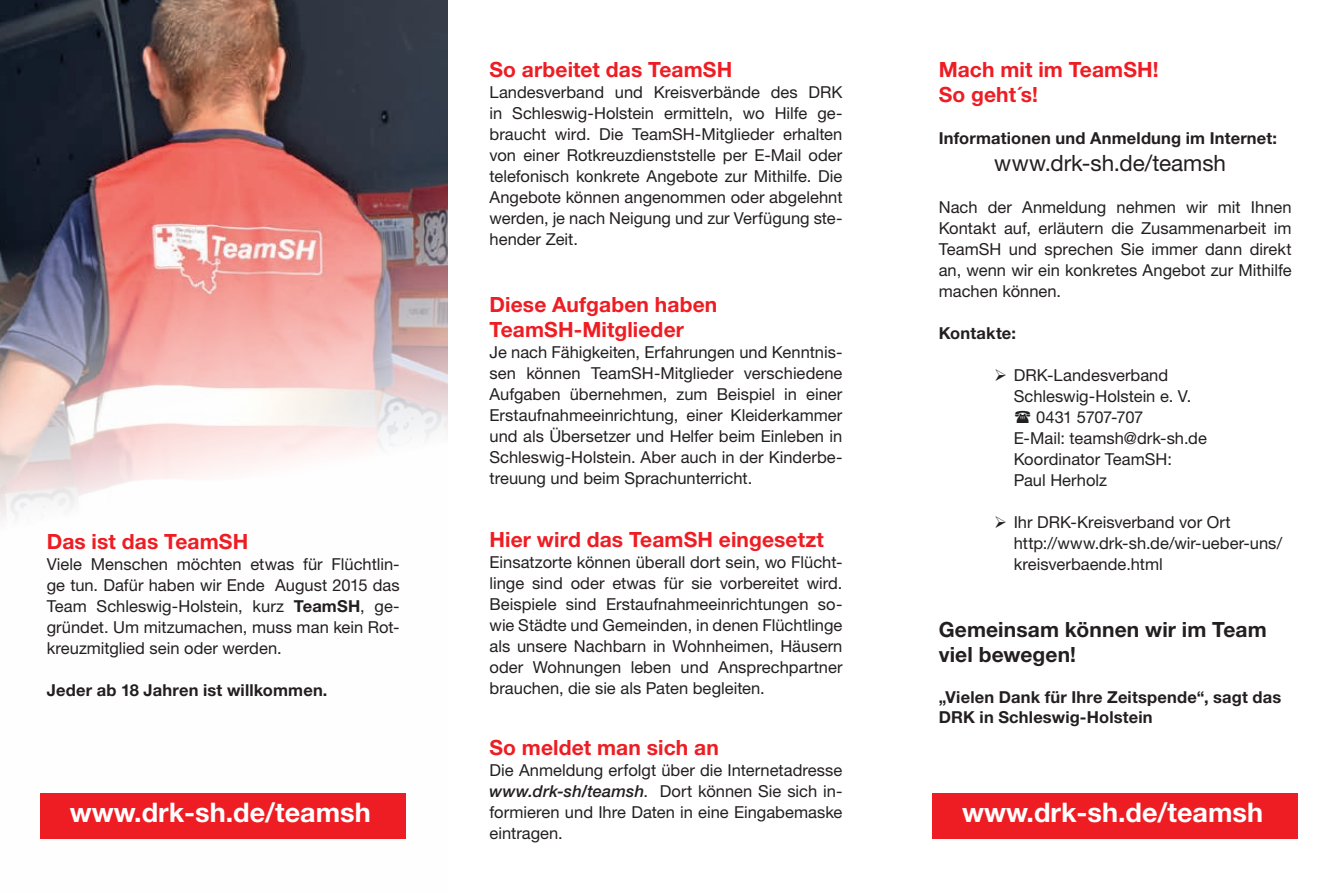
<style>
.page{position:relative;width:1331px;height:893px;background:#fff}
.page>*{position:absolute;margin:0;border:0;box-sizing:border-box;transform-origin:0 0}
.t1{font:700 27px "Helvetica Neue LT Std";color:#fff}
.t2{font:22.5px "Helvetica Neue LT Std";color:#231f20}
.t3{font:700 21px "Helvetica Neue LT Std";letter-spacing:.005em;color:#ee1d23}
.t4{font:700 21px/25.2px "Helvetica Neue LT Std";letter-spacing:.005em;color:#231f20}
.t5{font:16.5px/21px "Helvetica Neue LT Std";color:#231f20;text-align:justify}
.t6{font:700 16.5px "Helvetica Neue LT Std";letter-spacing:.01em;color:#231f20}
.t7{font:16.5px "Helvetica Neue LT Std";letter-spacing:-.025em;color:#231f20}
.s1{font-weight:700}
.s2{font-weight:500;font-style:italic}
</style>
<div class="page">
<img style="left:0;top:0;width:448px;height:794px">
<div style="left:932px;top:794px;width:366px;height:45px;background:#ee1d23"></div>
<div style="left:40px;top:794px;width:366px;height:45px;background:#ee1d23"></div>
<p class="t3" style="left:47px;top:528px;width:203px">Das ist das TeamSH</p>
<p class="t5" style="left:47px;top:553px;width:354px">Viele Menschen möchten etwas für Flüchtlin&shy;ge tun. Dafür haben wir Ende August 2015 das Team Schleswig-Holstein, kurz <span class="s1">TeamSH</span>, ge&shy;gründet. Um mitzumachen, muss man kein Rot&shy;kreuzmitglied sein oder werden.</p>
<p class="t6" style="left:47px;top:680px;width:282px">Jeder ab 18 Jahren ist willkommen.</p>
<p class="t1" style="left:70px;top:795px;width:302px">www.drk-sh.de/teamsh</p>
<p class="t3" style="left:489px;top:56px;width:244px">So arbeitet das TeamSH</p>
<p class="t5" style="left:489px;top:81px;width:354px">Landesverband und Kreisverbände des DRK in Schleswig-Holstein ermitteln, wo Hilfe ge&shy;braucht wird. Die TeamSH-Mitglieder erhalten von einer Rotkreuzdienststelle per E-Mail oder telefonisch konkrete Angebote zur Mithilfe. Die Angebote können angenommen oder abgelehnt werden, je nach Neigung und zur Verfügung ste&shy;hender Zeit.</p>
<p class="t3" style="left:489px;top:291px;width:229px">Diese Aufgaben haben</p>
<p class="t3" style="left:489px;top:317px;width:196px">TeamSH-Mitglieder</p>
<p class="t5" style="left:489px;top:341px;width:354px">Je nach Fähigkeiten, Erfahrungen und Kenntnis&shy;sen können TeamSH-Mitglieder verschiedene Aufgaben übernehmen, zum Beispiel in einer Erstaufnahmeeinrichtung, einer Kleiderkammer und als Übersetzer und Helfer beim Einleben in Schleswig-Holstein. Aber auch in der Kinderbe&shy;treuung und beim Sprachunterricht.</p>
<p class="t3" style="left:489px;top:527px;width:336px">Hier wird das TeamSH eingesetzt</p>
<p class="t5" style="left:489px;top:551px;width:354px">Einsatzorte können überall dort sein, wo Flücht&shy;linge sind oder etwas für sie vorbereitet wird.<br>Beispiele sind Erstaufnahmeeinrichtungen so&shy;wie Städte und Gemeinden, in denen Flüchtlinge als unsere Nachbarn in Wohnheimen, Häusern oder Wohnungen leben und Ansprechpartner brauchen, die sie als Paten begleiten.</p>
<p class="t3" style="left:489px;top:734px;width:231px">So meldet man sich an</p>
<p class="t5" style="left:489px;top:759px;width:354px">Die Anmeldung erfolgt über die Internetadresse <span class="s2">www.drk-sh/teamsh</span>. Dort können Sie sich in&shy;formieren und Ihre Daten in eine Eingabemaske eintragen.</p>
<p class="t3" style="left:939px;top:56px;width:221px">Mach mit im TeamSH!</p>
<p class="t3" style="left:939px;top:81px;width:101px">So geht´s!</p>
<p class="t6" style="left:939px;top:128px;width:340px">Informationen und Anmeldung im Internet:</p>
<p class="t2" style="left:994px;top:149px;width:233px">www.drk-sh.de/teamsh</p>
<p class="t5" style="left:939px;top:196px;width:354px">Nach der Anmeldung nehmen wir mit Ihnen Kontakt auf, erläutern die Zusammenarbeit im TeamSH und sprechen Sie immer dann direkt an, wenn wir ein konkretes Angebot zur Mithilfe machen können.</p>
<p class="t6" style="left:939px;top:323px;width:79px">Kontakte:</p>
<p class="t5" style="left:994px;top:364px;width:176px">➢ DRK-Landesverband</p>
<p class="t5" style="left:1014px;top:385px;width:179px">Schleswig-Holstein e. V.</p>
<p class="t7" style="left:1036px;top:407px;width:109px">0431 5707-707</p>
<p class="t5" style="left:1014px;top:427px;width:195px">E-Mail: teamsh@drk-sh.de</p>
<p class="t5" style="left:1014px;top:448px;width:160px">Koordinator TeamSH:</p>
<p class="t5" style="left:1014px;top:469px;width:95px">Paul Herholz</p>
<p class="t5" style="left:994px;top:511px;width:238px">➢ Ihr DRK-Kreisverband vor Ort</p>
<p class="t5" style="left:1014px;top:532px;width:270px">http://www.drk-sh.de/wir-ueber-uns/</p>
<p class="t5" style="left:1014px;top:553px;width:150px">kreisverbaende.html</p>
<p class="t4" style="left:939px;top:616px;width:330px">Gemeinsam können wir im Team viel bewegen!</p>
<p class="t6" style="left:939px;top:687px;width:344px">„Vielen Dank für Ihre Zeitspende“, sagt das</p>
<p class="t6" style="left:939px;top:707px;width:215px">DRK in Schleswig-Holstein</p>
<p class="t1" style="left:962px;top:795px;width:302px">www.drk-sh.de/teamsh</p>
</div>
